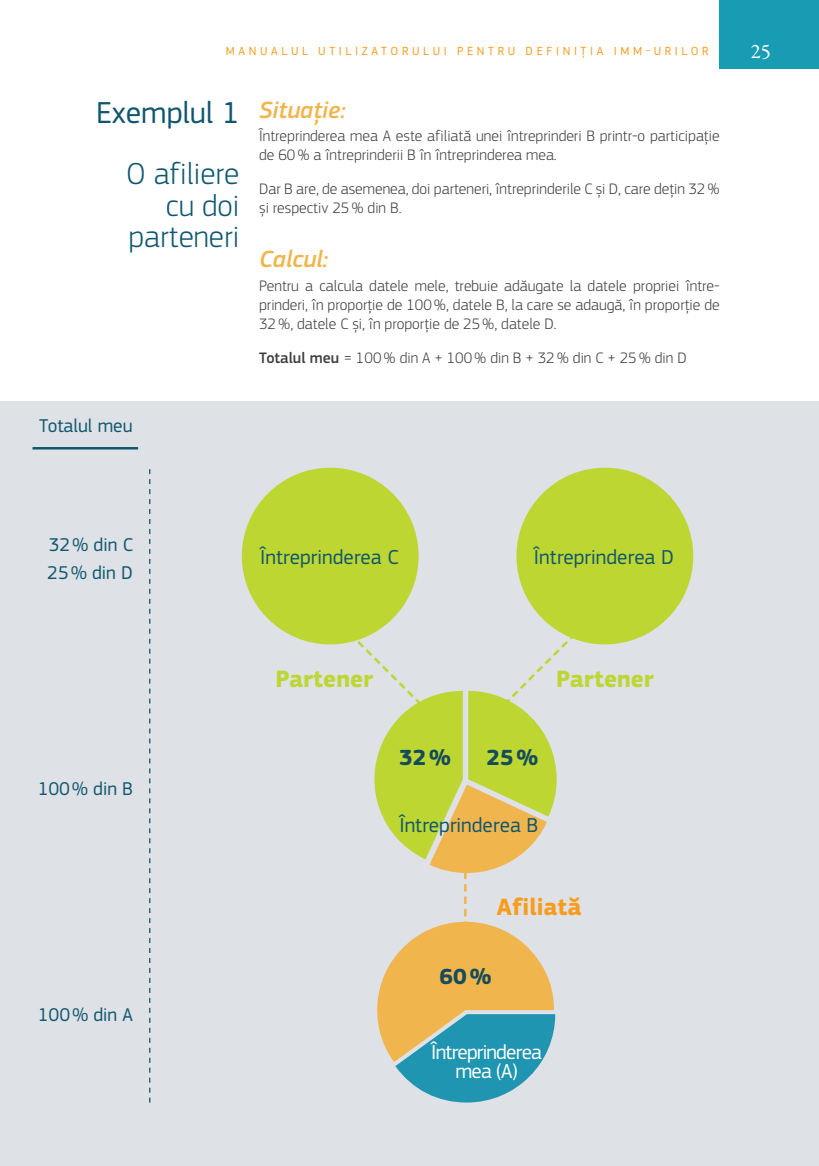
<style>
.page{position:relative;width:819px;height:1166px;background:#fff}
.page>*{position:absolute;margin:0;border:0;box-sizing:border-box;transform-origin:0 0}
.title_2_right_light{font:300 31.5px/31.5px "EC Square Sans Pro";color:#0f576f;text-align:right}
.title_2_right{font:31.5px "EC Square Sans Pro";color:#0f576f}
.t1{font:700 24.5px "EC Square Sans Pro";color:#bdd631}
.title_2_orange{font:italic 500 24.5px "EC Square Sans Pro";color:#f0b54d}
.t2{font:700 24.5px "EC Square Sans Pro";color:#f89c1c}
.t3{font:700 22.75px "EC Square Sans Pro";color:#154c5c}
.t4{font:21px "EC Square Sans Pro";color:#0f576f}
.t5{font:21px/19.6px "EC Square Sans Pro";letter-spacing:-.04em;color:#fff;text-align:center}
.t6{font:21px "Garamond Premr Pro";color:#fff}
.t7{font:19.25px/28px "EC Square Sans Pro";color:#0f576f}
.body_nsb{font:300 15.75px/18.9px "EC Square Sans Pro";color:#3e3e3f}
.body{font:300 15.75px/18.9px "EC Square Sans Pro";color:#3e3e3f}
.t8{font:12.25px "EC Square Sans Pro";letter-spacing:.295em;color:#f89c1c}
.s1{font-weight:500}
</style>
<div class="page">
<div style="left:719px;top:0;width:100px;height:68px;background:#179cb4"></div>
<div style="left:0;top:401px;width:819px;height:765px;background:#dee1e5"></div>
<div style="left:242px;top:468px;width:176px;height:176px;background:#bdd631;border-radius:88px"></div>
<div style="left:516px;top:468px;width:177px;height:176px;background:#bdd631;border-radius:88px"></div>
<svg style="left:346px;top:630px;width:233px;height:472px"></svg>
<svg style="left:149px;top:469px;width:1px;height:633px"></svg>
<hr style="left:32px;top:447px;width:106px;height:2px;background:#0f576f">
<p class="t8" style="left:226px;top:44px;width:66px">Manu alul</p>
<p class="t8" style="left:318px;top:44px;width:9px">utili</p>
<p class="t8" style="left:362px;top:44px;width:30px">zatorului</p>
<p class="t8" style="left:457px;top:44px;width:11px">pentru</p>
<p class="t8" style="left:525px;top:44px;width:10px">defini</p>
<p class="t8" style="left:580px;top:44px;width:84px">ți a IMM-urilor</p>
<h3 class="t6" style="left:750px;top:39px;width:22px">25</h3>
<p class="title_2_right" style="left:96px;top:94px;width:145px">Exemplul 1</p>
<p class="title_2_right_light" style="left:126px;top:158px;width:115px">O afiliere cu doi parteneri</p>
<p class="title_2_orange" style="left:259px;top:95px;width:88px">Situație:</p>
<p class="body_nsb" style="left:259px;top:127px;width:462px">Întreprinderea mea A este afiliată unei întreprinderi B printr-o participație de 60% a întreprinderii B în întreprinderea mea.</p>
<p class="body" style="left:259px;top:179px;width:462px">Dar B are, de asemenea, doi parteneri, întreprinderile C și D, care dețin 32% și respectiv 25% din B.</p>
<p class="title_2_orange" style="left:259px;top:245px;width:70px">Calcul:</p>
<p class="body_nsb" style="left:259px;top:276px;width:462px;text-align:justify">Pentru a calcula datele mele, trebuie adăugate la datele propriei între&shy;prinderi, în proporție de 100%, datele B, la care se adaugă, în proporție de 32%, datele C și, în proporție de 25%, datele D.</p>
<p class="body" style="left:259px;top:348px;width:429px"><span class="s1">Totalul meu</span> = 100% din A + 100% din B + 32% din C + 25% din D</p>
<p class="t7" style="left:39px;top:412px;width:95px">Totalul meu</p>
<p class="t7" style="left:47px;top:530px;width:87px">32% din C<br>25% din D</p>
<p class="t7" style="left:38px;top:774px;width:97px">100% din B</p>
<p class="t7" style="left:38px;top:1001px;width:96px">100% din A</p>
<p class="t4" style="left:260px;top:545px;width:140px">Întreprinderea C</p>
<p class="t4" style="left:534px;top:545px;width:142px">Întreprinderea D</p>
<p class="t1" style="left:275px;top:664px;width:99px">Partener</p>
<p class="t1" style="left:556px;top:664px;width:99px">Partener</p>
<p class="t3" style="left:399px;top:744px;width:53px">32%</p>
<p class="t3" style="left:486px;top:744px;width:53px">25%</p>
<p class="t4" style="left:399px;top:812px;width:140px">Întreprinderea B</p>
<p class="t2" style="left:497px;top:892px;width:86px">Afiliată</p>
<p class="t3" style="left:439px;top:963px;width:53px">60%</p>
<p class="t5" style="left:431px;top:1042px;width:112px">Întreprinderea mea (A)</p>
</div>
